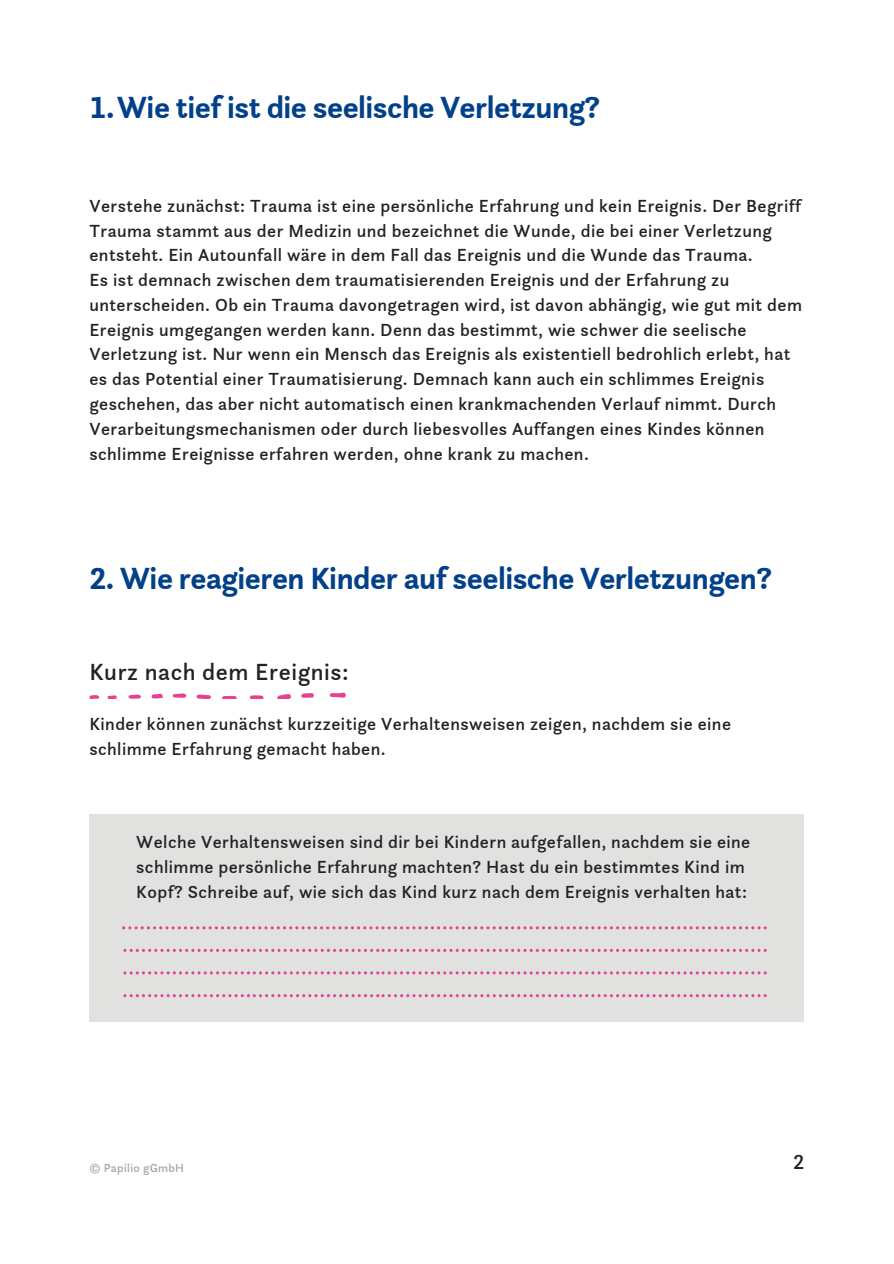
<style>
.page{position:relative;width:894px;height:1264px;background:#fff}
.page>*{position:absolute;margin:0;border:0;box-sizing:border-box;transform-origin:0 0}
.t1{font:700 31.5px "Questa Sans";letter-spacing:-.04em;color:#024089}
.t2{font:500 24px "Questa Sans";color:#222}
.t3{font:500 21px "Questa Sans";color:#222}
.t4{font:500 18px/24.8px "Questa Sans";color:#222}
.t5{font:500 12px "Questa Sans";color:#a6a6a6}
</style>
<div class="page">
<svg style="left:277px;top:694px;width:14px;height:4px"></svg>
<svg style="left:330px;top:692px;width:16px;height:5px"></svg>
<svg style="left:222px;top:696px;width:15px;height:2px"></svg>
<svg style="left:196px;top:694px;width:15px;height:4px"></svg>
<svg style="left:250px;top:695px;width:13px;height:3px"></svg>
<svg style="left:301px;top:693px;width:13px;height:4px"></svg>
<svg style="left:173px;top:693px;width:13px;height:4px"></svg>
<svg style="left:151px;top:693px;width:12px;height:5px"></svg>
<svg style="left:128px;top:694px;width:13px;height:4px"></svg>
<svg style="left:89px;top:695px;width:10px;height:3px"></svg>
<svg style="left:107px;top:695px;width:10px;height:3px"></svg>
<div style="left:89px;top:814px;width:715px;height:207px;background:#e1e2e0"></div>
<svg style="left:122px;top:926px;width:644px;height:3px"></svg>
<svg style="left:123px;top:948px;width:643px;height:3px"></svg>
<svg style="left:123px;top:971px;width:643px;height:3px"></svg>
<svg style="left:123px;top:994px;width:643px;height:3px"></svg>
<h1 class="t1" style="left:89px;top:87px;width:512px">1.Wie tief ist die seelische Verletzung?</h1>
<p class="t4" style="left:89px;top:193px;width:714px">Verstehe zunächst: Trauma ist eine persönliche Erfahrung und kein Ereignis. Der Begriff Trauma stammt aus der Medizin und bezeichnet die Wunde, die bei einer Verletzung entsteht. Ein Autounfall wäre in dem Fall das Ereignis und die Wunde das Trauma.<br>Es ist demnach zwischen dem traumatisierenden Ereignis und der Erfahrung zu unterscheiden. Ob ein Trauma davongetragen wird, ist davon abhängig, wie gut mit dem Ereignis umgegangen werden kann. Denn das bestimmt, wie schwer die seelische Verletzung ist. Nur wenn ein Mensch das Ereignis als existentiell bedrohlich erlebt, hat es das Potential einer Traumatisierung. Demnach kann auch ein schlimmes Ereignis geschehen, das aber nicht automatisch einen krankmachenden Verlauf nimmt. Durch Verarbeitungsmechanismen oder durch liebesvolles Auffangen eines Kindes können schlimme Ereignisse erfahren werden, ohne krank zu machen.</p>
<h1 class="t1" style="left:89px;top:558px;width:684px">2. Wie reagieren Kinder auf seelische Verletzungen?</h1>
<h2 class="t2" style="left:89px;top:656px;width:261px">Kurz nach dem Ereignis:</h2>
<p class="t4" style="left:89px;top:711px;width:643px">Kinder können zunächst kurzzeitige Verhaltensweisen zeigen, nachdem sie eine schlimme Erfahrung gemacht haben.</p>
<p class="t4" style="left:136px;top:829px;width:616px">Welche Verhaltensweisen sind dir bei Kindern aufgefallen, nachdem sie eine schlimme persönliche Erfahrung machten? Hast du ein bestimmtes Kind im<br>Kopf? Schreibe auf, wie sich das Kind kurz nach dem Ereignis verhalten hat:</p>
<p class="t5" style="left:89px;top:1159px;width:96px">© Papilio gGmbH</p>
<p class="t3" style="left:792px;top:1148px;width:13px">2</p>
</div>
